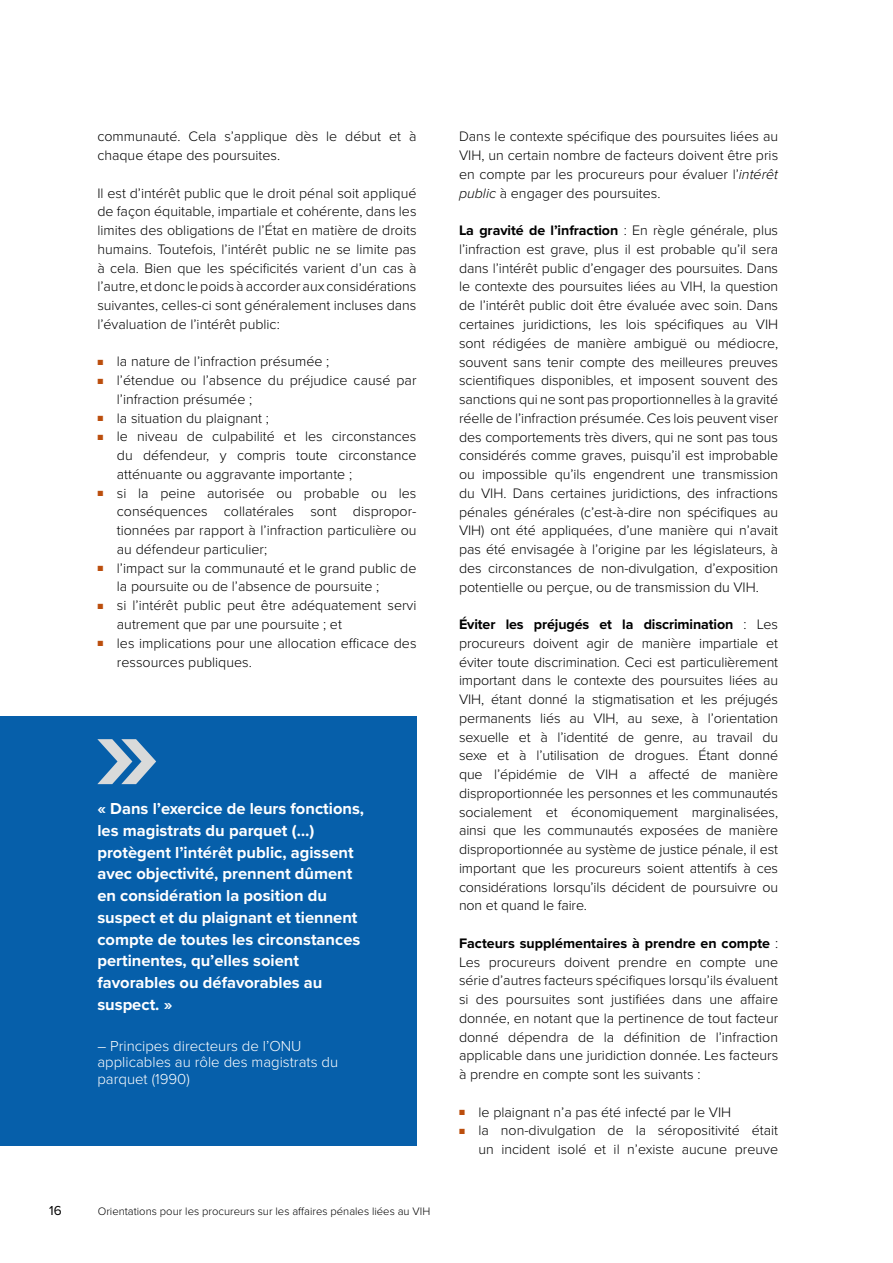
<style>
.page{position:relative;width:893px;height:1263px;background:#fff}
.page>*{position:absolute;margin:0;border:0;box-sizing:border-box;transform-origin:0 0}
.t1{font:700 16.5px/21.8px "Proxima Nova";color:#fff}
.t2{font:300 15px/16.5px "Proxima Nova";color:#fff}
.t3{font:300 14.25px/18.8px "Proxima Nova";color:#000;text-align:justify}
.t4{font:13.5px "Proxima Nova";color:#000}
.t5{font:300 11.25px "Proxima Nova";color:#000}
.s1{font-weight:700;font-size:9px;color:#bb4e0d}
.s2{font-style:italic}
.s3{font-weight:700}
</style>
<div class="page">
<div style="left:0;top:716px;width:416px;height:429px;background:#065faa"></div>
<svg style="left:97px;top:739px;width:59px;height:45px"></svg>
<p class="t3" style="left:97px;top:128px;width:321px">communauté. Cela s’applique dès le début et à chaque étape des poursuites.</p>
<p class="t3" style="left:97px;top:184px;width:321px">Il est d’intérêt public que le droit pénal soit appliqué de façon équitable, impartiale et cohérente, dans les limites des obligations de l’État en matière de droits humains. Toutefois, l’intérêt public ne se limite pas à cela. Bien que les spécificités varient d’un cas à l’autre, et donc le poids à accorder aux considérations suivantes, celles-ci sont généralement incluses dans l’évaluation de l’intérêt public:</p>
<p class="t3" style="left:97px;top:353px;width:233px"><span class="s1">■</span> la nature de l’infraction présumée ;</p>
<p class="t3" style="left:117px;top:371px;width:301px;text-indent:-20px"><span class="s1">■</span> l’étendue ou l’absence du préjudice causé par l’infraction présumée ;</p>
<p class="t3" style="left:97px;top:409px;width:173px"><span class="s1">■</span> la situation du plaignant ;</p>
<p class="t3" style="left:117px;top:428px;width:301px;text-indent:-20px"><span class="s1">■</span> le niveau de culpabilité et les circonstances du défendeur, y compris toute circonstance atténuante ou aggravante importante ;</p>
<p class="t3" style="left:117px;top:484px;width:301px;text-indent:-20px"><span class="s1">■</span> si la peine autorisée ou probable ou les conséquences collatérales sont dispropor&shy;tionnées par rapport à l’infraction particulière ou au défendeur particulier;</p>
<p class="t3" style="left:117px;top:559px;width:301px;text-indent:-20px"><span class="s1">■</span> l’impact sur la communauté et le grand public de la poursuite ou de l’absence de poursuite ;</p>
<p class="t3" style="left:117px;top:596px;width:301px;text-indent:-20px"><span class="s1">■</span> si l’intérêt public peut être adéquatement servi autrement que par une poursuite ; et</p>
<p class="t3" style="left:117px;top:634px;width:301px;text-indent:-20px"><span class="s1">■</span> les implications pour une allocation efficace des ressources publiques.</p>
<p class="t1" style="left:97px;top:798px;width:268px">« Dans l’exercice de leurs fonctions, les magistrats du parquet (…) protègent l’intérêt public, agissent avec objectivité, prennent dûment en considération la position du suspect et du plaignant et tiennent compte de toutes les circonstances pertinentes, qu’elles soient favorables ou défavorables au suspect. »</p>
<p class="t2" style="left:97px;top:1038px;width:242px">– Principes directeurs de l’ONU applicables au rôle des magistrats du parquet (1990)</p>
<p class="t4" style="left:49px;top:1202px;width:14px">16</p>
<p class="t5" style="left:98px;top:1204px;width:334px">Orientations pour les procureurs sur les affaires pénales liées au VIH</p>
<p class="t3" style="left:459px;top:128px;width:321px">Dans le contexte spécifique des poursuites liées au VIH, un certain nombre de facteurs doivent être pris en compte par les procureurs pour évaluer l’<span class="s2">intérêt public</span> à engager des poursuites.</p>
<p class="t3" style="left:459px;top:221px;width:321px"><span class="s3">La gravité de l’infraction</span> : En règle générale, plus l’infraction est grave, plus il est probable qu’il sera dans l’intérêt public d’engager des poursuites. Dans le contexte des poursuites liées au VIH, la question de l’intérêt public doit être évaluée avec soin. Dans certaines juridictions, les lois spécifiques au VIH sont rédigées de manière ambiguë ou médiocre, souvent sans tenir compte des meilleures preuves scientifiques disponibles, et imposent souvent des sanctions qui ne sont pas proportionnelles à la gravité réelle de l’infraction présumée. Ces lois peuvent viser des comportements très divers, qui ne sont pas tous considérés comme graves, puisqu’il est improbable ou impossible qu’ils engendrent une transmission du VIH. Dans certaines juridictions, des infractions pénales générales (c’est-à-dire non spécifiques au VIH) ont été appliquées, d’une manière qui n’avait pas été envisagée à l’origine par les législateurs, à des circonstances de non-divulgation, d’exposition potentielle ou perçue, ou de transmission du VIH.</p>
<p class="t3" style="left:459px;top:615px;width:321px"><span class="s3">Éviter les préjugés et la discrimination</span> : Les procureurs doivent agir de manière impartiale et éviter toute discrimination. Ceci est particulièrement important dans le contexte des poursuites liées au VIH, étant donné la stigmatisation et les préjugés permanents liés au VIH, au sexe, à l’orientation sexuelle et à l’identité de genre, au travail du sexe et à l’utilisation de drogues. Étant donné que l’épidémie de VIH a affecté de manière disproportionnée les personnes et les communautés socialement et économiquement marginalisées, ainsi que les communautés exposées de manière disproportionnée au système de justice pénale, il est important que les procureurs soient attentifs à ces considérations lorsqu’ils décident de poursuivre ou non et quand le faire.</p>
<p class="t3" style="left:459px;top:934px;width:321px"><span class="s3">Facteurs supplémentaires à prendre en compte</span> :<br>Les procureurs doivent prendre en compte une série d’autres facteurs spécifiques lorsqu’ils évaluent si des poursuites sont justifiées dans une affaire donnée, en notant que la pertinence de tout facteur donné dépendra de la définition de l’infraction applicable dans une juridiction donnée. Les facteurs à prendre en compte sont les suivants :</p>
<p class="t3" style="left:459px;top:1103px;width:274px"><span class="s1">■</span> le plaignant n’a pas été infecté par le VIH</p>
<p class="t3" style="left:459px;top:1121px;width:321px;text-align:right"><span class="s1">■</span> la non-divulgation de la séropositivité était un incident isolé et il n’existe aucune preuve</p>
</div>
